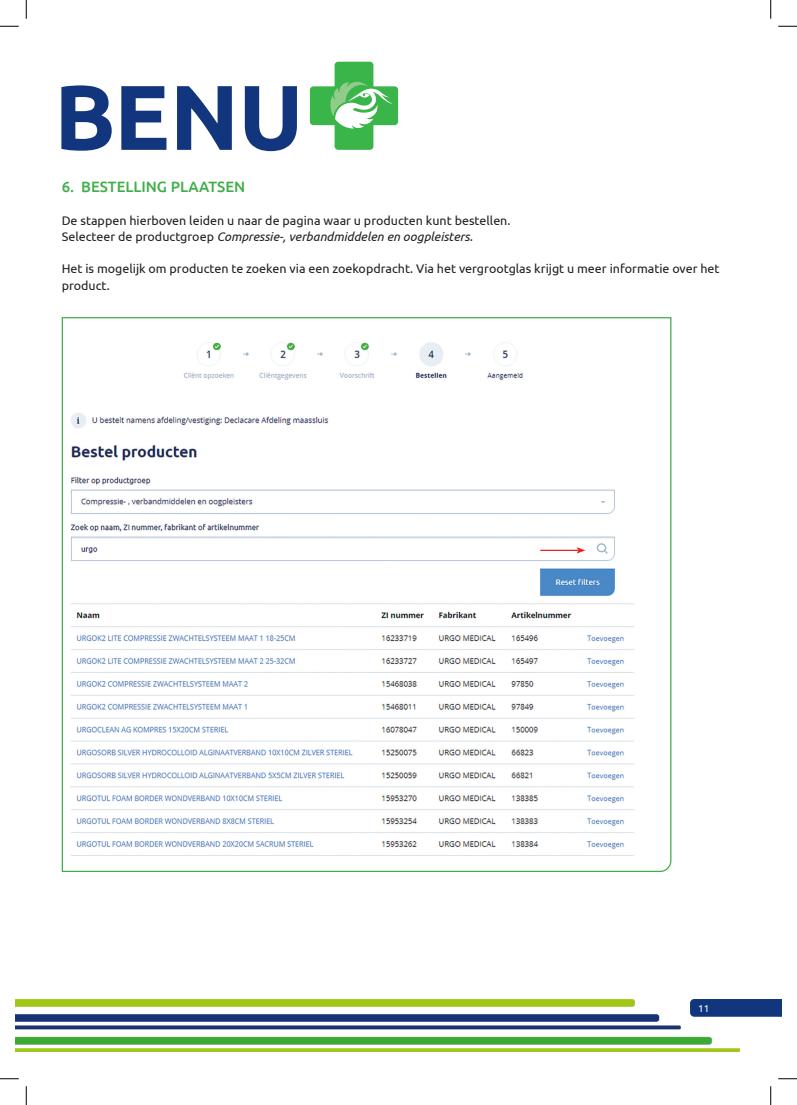
<style>
.page{position:relative;width:797px;height:1105px;background:#fff}
.page>*{position:absolute;margin:0;border:0;box-sizing:border-box;transform-origin:0 0}
.t1{font:500 15px "Ubuntu";color:#40ae49}
.t2{font:12.5px/16.2px "Ubuntu";color:#231f20}
.t3{font:italic 12.5px "Ubuntu";color:#231f20}
.t4{font:10px "Ubuntu";color:#fff}
.s1{font-style:normal}
</style>
<div class="page">
<img style="left:16px;top:999px;width:723px;height:52px">
<svg style="left:689px;top:999px;width:92px;height:18px;background:#173b81"></svg>
<svg style="left:310px;top:62px;width:88px;height:88px"></svg>
<svg style="left:61px;top:85px;width:51px;height:66px"></svg>
<svg style="left:121px;top:86px;width:45px;height:64px"></svg>
<svg style="left:177px;top:86px;width:55px;height:64px"></svg>
<svg style="left:245px;top:86px;width:52px;height:65px"></svg>
<svg style="left:61px;top:317px;width:611px;height:555px"></svg>
<hr style="left:540px;top:550px;width:38px;height:1px;background:#ee1d23">
<svg style="left:576px;top:547px;width:9px;height:6px"></svg>
<svg style="left:0;top:25px;width:19px;height:2px"></svg>
<svg style="left:778px;top:25px;width:19px;height:2px"></svg>
<svg style="left:0;top:1078px;width:19px;height:1px"></svg>
<svg style="left:778px;top:1078px;width:19px;height:1px"></svg>
<svg style="left:25px;top:0;width:2px;height:19px"></svg>
<svg style="left:25px;top:1086px;width:2px;height:19px"></svg>
<svg style="left:770px;top:0;width:1px;height:19px"></svg>
<svg style="left:770px;top:1086px;width:1px;height:19px"></svg>
<p class="t1" style="left:62px;top:177px;width:185px">6. BESTELLING PLAATSEN</p>
<p class="t2" style="left:62px;top:212px;width:450px">De stappen hierboven leiden u naar de pagina waar u producten kunt bestellen.</p>
<p class="t3" style="left:62px;top:229px;width:412px"><span class="s1">Selecteer de productgroep</span> Compressie-, verbandmiddelen en oogpleisters.</p>
<p class="t2" style="left:62px;top:260px;width:659px">Het is mogelijk om producten te zoeken via een zoekopdracht. Via het vergrootglas krijgt u meer informatie over het product.</p>
<p class="t4" style="left:698px;top:1002px;width:13px">11</p>
</div>
